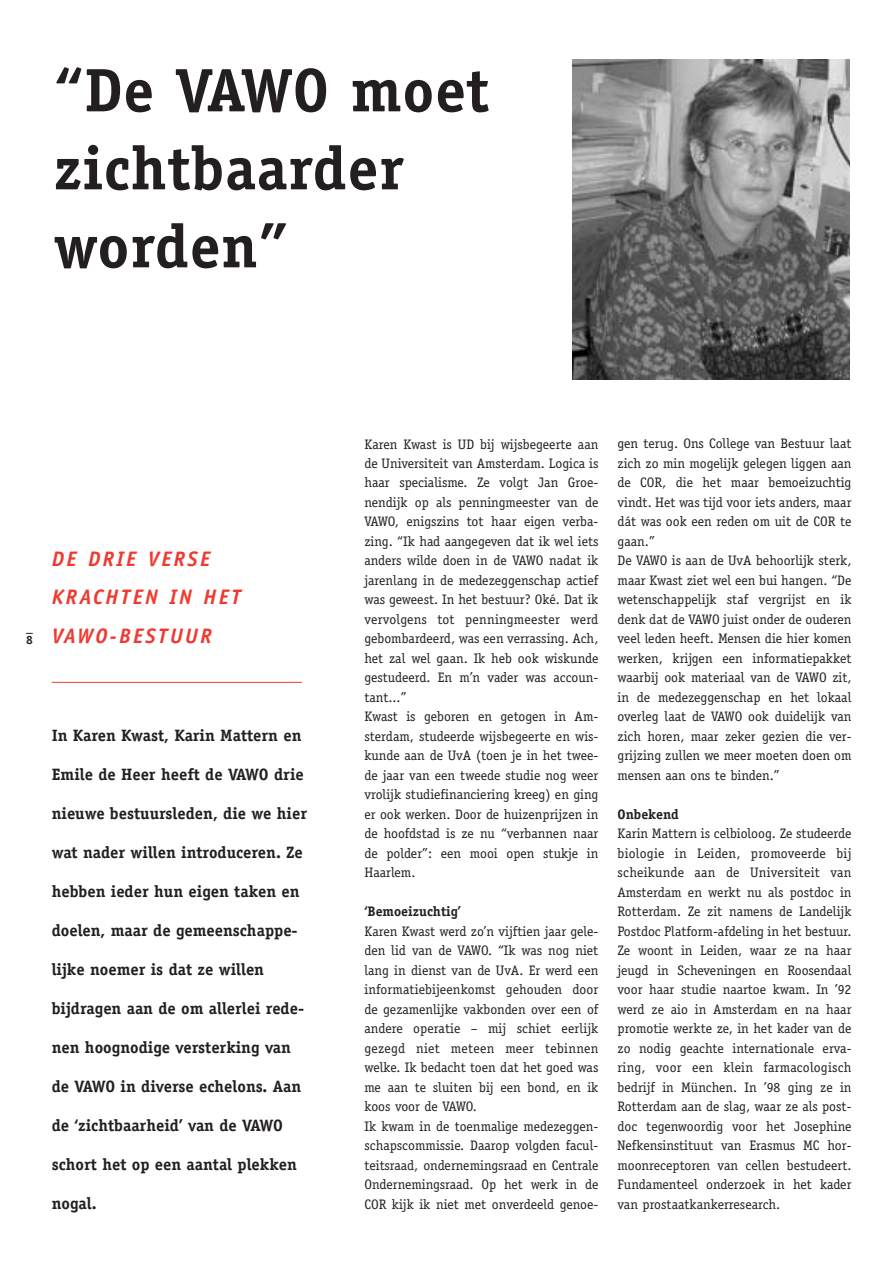
<style>
.page{position:relative;width:893px;height:1263px;background:#fff}
.page>*{position:absolute;margin:0;border:0;box-sizing:border-box;transform-origin:0 0}
.t1{font:700 61.5px/78px "Officina Serif";letter-spacing:.01em;color:#231f20}
.t2{font:italic 700 21px/39px "Officina Sans";letter-spacing:.11em;color:#ee3b32}
.t3{font:700 16.5px "Officina Serif";color:#231f20}
.t4{font:13.8px/19.5px "Officina Serif";color:#231f20}
.t5{font:700 13.8px "Officina Serif";color:#231f20}
.t6{font:700 12px "Officina Serif";color:#231f20}
</style>
<div class="page">
<hr style="left:52px;top:682px;width:250px;height:1px;background:#ee3b32">
<img style="left:572px;top:60px;width:277px;height:320px">
<h1 class="t1" style="left:53px;top:57px;width:437px">“De VAWO moet zichtbaarder worden”</h1>
<p class="t6" style="left:26px;top:635px;width:8px">8</p>
<h2 class="t2" style="left:52px;top:541px;width:191px">DE DRIE VERSE<br>KRACHTEN IN HET<br>VAWO-BESTUUR</h2>
<p class="t3" style="left:52px;top:729px;width:251px">In Karen Kwast, Karin Mattern en</p>
<p class="t3" style="left:52px;top:768px;width:253px">Emile de Heer heeft de VAWO drie</p>
<p class="t3" style="left:52px;top:807px;width:257px">nieuwe bestuursleden, die we hier</p>
<p class="t3" style="left:52px;top:846px;width:252px">wat nader willen introduceren. Ze</p>
<p class="t3" style="left:52px;top:885px;width:249px">hebben ieder hun eigen taken en</p>
<p class="t3" style="left:52px;top:924px;width:247px">doelen, maar de gemeenschappe-</p>
<p class="t3" style="left:52px;top:963px;width:214px">lijke noemer is dat ze willen</p>
<p class="t3" style="left:52px;top:1002px;width:254px">bijdragen aan de om allerlei rede-</p>
<p class="t3" style="left:52px;top:1041px;width:241px">nen hoognodige versterking van</p>
<p class="t3" style="left:52px;top:1080px;width:251px">de VAWO in diverse echelons. Aan</p>
<p class="t3" style="left:52px;top:1119px;width:233px">de ‘zichtbaarheid’ van de VAWO</p>
<p class="t3" style="left:52px;top:1158px;width:246px">schort het op een aantal plekken</p>
<p class="t3" style="left:52px;top:1197px;width:46px">nogal.</p>
<p class="t4" style="left:364px;top:435px;width:235px">Karen Kwast is UD bij wijsbegeerte aan de Universiteit van Amsterdam. Logica is haar specialisme. Ze volgt Jan Groe&shy;nendijk op als penningmeester van de VAWO, enigszins tot haar eigen verba&shy;zing. “Ik had aangegeven dat ik wel iets anders wilde doen in de VAWO nadat ik jarenlang in de medezeggenschap actief was geweest. In het bestuur? Oké. Dat ik vervolgens tot penningmeester werd gebombardeerd, was een verrassing. Ach, het zal wel gaan. Ik heb ook wiskunde gestudeerd. En m’n vader was accoun&shy;tant...”<br>Kwast is geboren en getogen in Am&shy;sterdam, studeerde wijsbegeerte en wis&shy;kunde aan de UvA (toen je in het twee&shy;de jaar van een tweede studie nog weer vrolijk studiefinanciering kreeg) en ging er ook werken. Door de huizenprijzen in de hoofdstad is ze nu “verbannen naar de polder”: een mooi open stukje in Haarlem.</p>
<p class="t5" style="left:364px;top:907px;width:98px">‘Bemoeizuchtig’</p>
<p class="t4" style="left:364px;top:923px;width:235px">Karen Kwast werd zo’n vijftien jaar gele&shy;den lid van de VAWO. “Ik was nog niet lang in dienst van de UvA. Er werd een informatiebijeenkomst gehouden door de gezamenlijke vakbonden over een of andere operatie – mij schiet eerlijk gezegd niet meteen meer tebinnen welke. Ik bedacht toen dat het goed was me aan te sluiten bij een bond, en ik koos voor de VAWO.<br>Ik kwam in de toenmalige medezeggen&shy;schapscommissie. Daarop volgden facul&shy;teitsraad, ondernemingsraad en Centrale Ondernemingsraad. Op het werk in de COR kijk ik niet met onverdeeld genoe-</p>
<p class="t4" style="left:617px;top:435px;width:235px">gen terug. Ons College van Bestuur laat zich zo min mogelijk gelegen liggen aan de COR, die het maar bemoeizuchtig vindt. Het was tijd voor iets anders, maar dát was ook een reden om uit de COR te gaan.”<br>De VAWO is aan de UvA behoorlijk sterk, maar Kwast ziet wel een bui hangen. “De wetenschappelijk staf vergrijst en ik denk dat de VAWO juist onder de ouderen veel leden heeft. Mensen die hier komen werken, krijgen een informatiepakket waarbij ook materiaal van de VAWO zit, in de medezeggenschap en het lokaal overleg laat de VAWO ook duidelijk van zich horen, maar zeker gezien die ver&shy;grijzing zullen we meer moeten doen om mensen aan ons te binden.”</p>
<p class="t5" style="left:617px;top:809px;width:63px">Onbekend</p>
<p class="t4" style="left:617px;top:825px;width:235px;text-align:justify">Karin Mattern is celbioloog. Ze studeerde biologie in Leiden, promoveerde bij scheikunde aan de Universiteit van Amsterdam en werkt nu als postdoc in Rotterdam. Ze zit namens de Landelijk Postdoc Platform-afdeling in het bestuur.<br>Ze woont in Leiden, waar ze na haar jeugd in Scheveningen en Roosendaal voor haar studie naartoe kwam. In ’92 werd ze aio in Amsterdam en na haar promotie werkte ze, in het kader van de zo nodig geachte internationale erva&shy;ring, voor een klein farmacologisch bedrijf in München. In ’98 ging ze in Rotterdam aan de slag, waar ze als post&shy;doc tegenwoordig voor het Josephine Nefkensinstituut van Erasmus MC hor&shy;moonreceptoren van cellen bestudeert.<br>Fundamenteel onderzoek in het kader van prostaatkankerresearch.</p>
</div>
